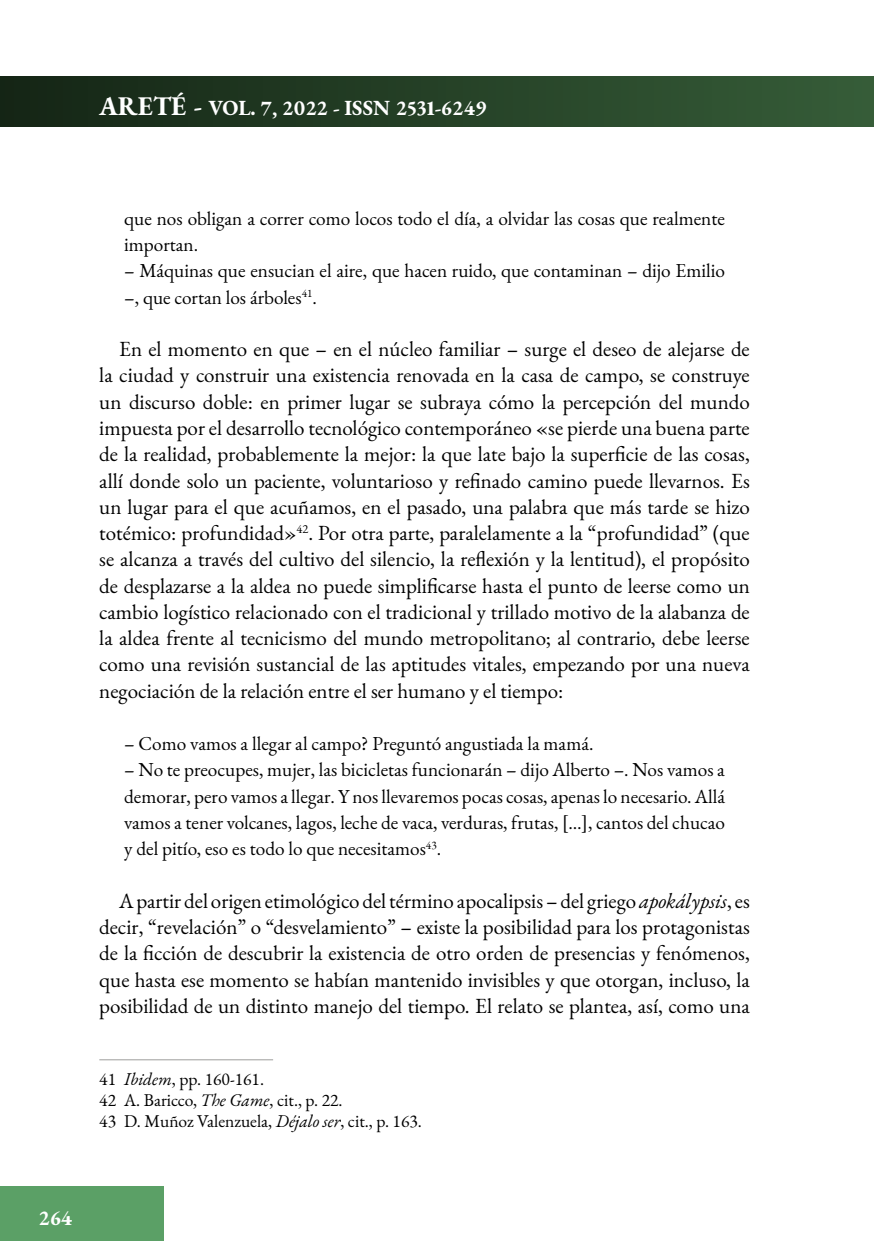
<style>
.page{position:relative;width:874px;height:1241px;background:#fff}
.page>*{position:absolute;margin:0;border:0;box-sizing:border-box;transform-origin:0 0}
.t1{font:21px/26.2px "EB Garamond";color:#000;text-align:justify}
.t2{font:700 21px "EB Garamond";color:#fff}
.t3{font:19.25px/26.2px "EB Garamond";color:#000}
.t4{font:17.5px/21px "EB Garamond";color:#000}
.s1{font-size:26.25px}
.s2{font-style:italic}
</style>
<div class="page">
<div style="left:0;top:77px;width:873px;height:49px;background:linear-gradient(to right,#142515,#365d38)"></div>
<div style="left:0;top:1186px;width:164px;height:54px;background:#5ba066"></div>
<hr style="left:99px;top:1059px;width:174px;height:1px;background:#9d9d9c">
<p class="t2" style="left:99px;top:94px;width:389px"><span class="s1">ARETÉ -</span> VOL. 7, 2022 - ISSN 2531-6249</p>
<p class="t3" style="left:124px;top:205px;width:602px">que nos obligan a correr como locos todo el día, a olvidar las cosas que realmente importan.</p>
<p class="t3" style="left:124px;top:258px;width:602px">– Máquinas que ensucian el aire, que hacen ruido, que contaminan – dijo Emilio –, que cortan los árboles<sup>41</sup>.</p>
<p class="t1" style="left:99px;top:336px;width:651px;text-indent:20px">En el momento en que – en el núcleo familiar – surge el deseo de alejarse de la ciudad y construir una existencia renovada en la casa de campo, se construye un discurso doble: en primer lugar se subraya cómo la percepción del mundo impuesta por el desarrollo tecnológico contemporáneo «se pierde una buena parte de la realidad, probablemente la mejor: la que late bajo la superficie de las cosas, allí donde solo un paciente, voluntarioso y refinado camino puede llevarnos. Es un lugar para el que acuñamos, en el pasado, una palabra que más tarde se hizo totémico: profundidad»<sup>42</sup>. Por otra parte, paralelamente a la “profundidad” (que se alcanza a través del cultivo del silencio, la reflexión y la lentitud), el propósito de desplazarse a la aldea no puede simplificarse hasta el punto de leerse como un cambio logístico relacionado con el tradicional y trillado motivo de la alabanza de la aldea frente al tecnicismo del mundo metropolitano; al contrario, debe leerse como una revisión sustancial de las aptitudes vitales, empezando por una nueva negociación de la relación entre el ser humano y el tiempo:</p>
<p class="t3" style="left:124px;top:730px;width:470px">– Como vamos a llegar al campo? Preguntó angustiada la mamá.</p>
<p class="t3" style="left:124px;top:756px;width:602px;text-align:justify">– No te preocupes, mujer, las bicicletas funcionarán – dijo Alberto –. Nos vamos a demorar, pero vamos a llegar. Y nos llevaremos pocas cosas, apenas lo necesario. Allá vamos a tener volcanes, lagos, leche de vaca, verduras, frutas, […], cantos del chucao y del pitío, eso es todo lo que necesitamos<sup>43</sup>.</p>
<p class="t1" style="left:99px;top:887px;width:651px;text-indent:20px">A partir del origen etimológico del término apocalipsis – del griego <span class="s2">apokálypsis</span>, es decir, “revelación” o “desvelamiento” – existe la posibilidad para los protagonistas de la ficción de descubrir la existencia de otro orden de presencias y fenómenos, que hasta ese momento se habían mantenido invisibles y que otorgan, incluso, la posibilidad de un distinto manejo del tiempo. El relato se plantea, así, como una</p>
<p class="t4" style="left:99px;top:1068px;width:324px">41 <span class="s2">Ibidem</span>, pp. 160-161.<br>42 A. Baricco, <span class="s2">The Game</span>, cit., p. 22.<br>43 D. Muñoz Valenzuela, <span class="s2">Déjalo ser</span>, cit., p. 163.</p>
<p class="t2" style="left:39px;top:1204px;width:35px">264</p>
</div>
